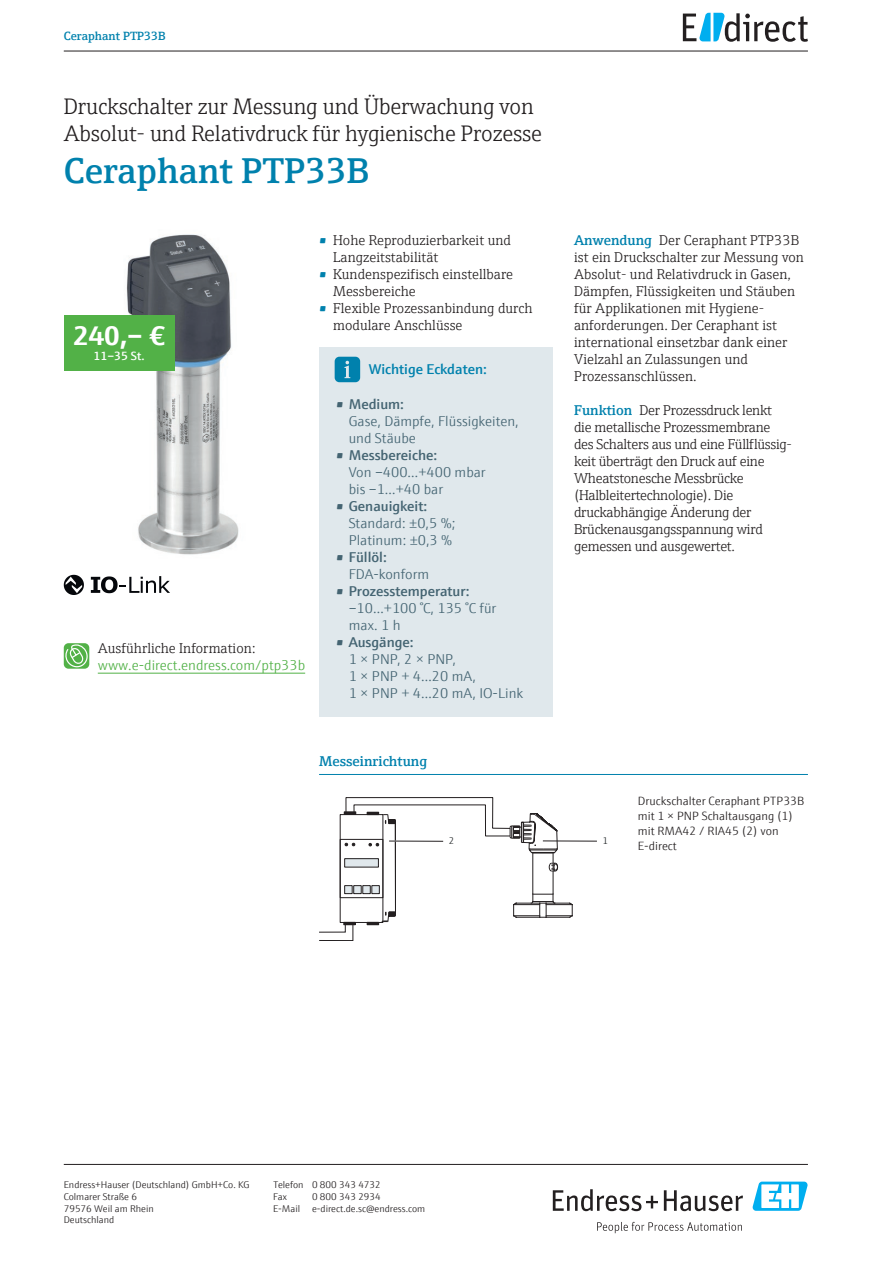
<style>
.page{position:relative;width:893px;height:1263px;background:#fff}
.page>*{position:absolute;margin:0;border:0;box-sizing:border-box;transform-origin:0 0}
.t1{font:600 36px "E+H Serif";color:#0081ad}
.t2{font:700 27px "E+H Sans";color:#fff}
.t3{font:300 22.5px/27px "E+H Serif";letter-spacing:-.01em;color:#231f20}
.t4{font:300 14.25px/17px "E+H Serif";color:#231f20}
.t5{font:300 14.25px/17px "E+H Serif";letter-spacing:-.02em;color:#231f20}
.t6{font:300 14.25px/17px "E+H Sans";color:#446472}
.t7{font:600 14.25px "E+H Sans";color:#446472}
.t8{font:300 14.25px "E+H Sans";color:#52b147}
.t9{font:600 14.25px "E+H Sans";color:#0081ad}
.t10{font:600 14.25px "E+H Serif";color:#0081ad}
.t11{font:300 12px/15px "E+H Sans";color:#231f20}
.t12{font:600 12px "E+H Serif";color:#0081ad}
.t13{font:600 12px "E+H Sans";color:#fff}
.t14{font:300 9.75px/11.7px "E+H Sans";color:#231f20}
.t15{font:300 9.75px "E+H Sans";color:#202426}
.s1{font-weight:600;color:#0081ad}
</style>
<div class="page">
<img style="left:115px;top:234px;width:124px;height:321px">
<div style="left:319px;top:348px;width:234px;height:369px;background:#e0e8ec"></div>
<svg style="left:335px;top:357px;width:25px;height:25px"></svg>
<hr style="left:98px;top:673px;width:207px;height:1px;background:#52b147">
<svg style="left:64px;top:643px;width:25px;height:26px"></svg>
<svg style="left:65px;top:644px;width:24px;height:24px"></svg>
<hr style="left:319px;top:774px;width:489px;height:1px;background:#0081ad">
<svg style="left:319px;top:797px;width:278px;height:144px"></svg>
<svg style="left:91px;top:576px;width:79px;height:17px"></svg>
<svg style="left:64px;top:575px;width:20px;height:20px"></svg>
<div style="left:64px;top:316px;width:110px;height:55px;background:#52b147"></div>
<svg style="left:683px;top:13px;width:125px;height:29px"></svg>
<svg style="left:553px;top:1189px;width:105px;height:22px"></svg>
<svg style="left:664px;top:1190px;width:79px;height:21px"></svg>
<svg style="left:597px;top:1222px;width:145px;height:11px"></svg>
<svg style="left:752px;top:1181px;width:56px;height:30px"></svg>
<hr style="left:64px;top:1164px;width:744px;height:1px;background:#231f20">
<hr style="left:64px;top:51px;width:744px;height:1px;background:#231f20">
<p class="t12" style="left:64px;top:27px;width:103px">Ceraphant PTP33B</p>
<h3 class="t3" style="left:64px;top:92px;width:480px">Druckschalter zur Messung und Überwachung von<br>Absolut- und Relativdruck für hygienische Prozesse</h3>
<h1 class="t1" style="left:64px;top:144px;width:307px">Ceraphant PTP33B</h1>
<h2 class="t2" style="left:73px;top:315px;width:93px">240,– €</h2>
<p class="t13" style="left:94px;top:347px;width:52px">11–35 St.</p>
<p class="t4" style="left:98px;top:639px;width:159px">Ausführliche Information:</p>
<p class="t8" style="left:98px;top:655px;width:209px">www.e-direct.endress.com/ptp33b</p>
<p class="t4" style="left:333px;top:230px;width:179px;text-indent:-14px"><span class="s1">•</span> Hohe Reproduzierbarkeit und<br>Langzeitstabilität</p>
<p class="t4" style="left:333px;top:264px;width:181px;text-indent:-14px"><span class="s1">•</span> Kundenspezifisch einstellbare<br>Messbereiche</p>
<p class="t4" style="left:333px;top:299px;width:201px;text-indent:-14px"><span class="s1">•</span> Flexible Prozessanbindung durch modulare Anschlüsse</p>
<p class="t9" style="left:369px;top:359px;width:120px">Wichtige Eckdaten:</p>
<p class="t7" style="left:336px;top:393px;width:70px">• Medium:</p>
<p class="t6" style="left:349px;top:411px;width:172px">Gase, Dämpfe, Flüssigkeiten, und Stäube</p>
<p class="t7" style="left:336px;top:444px;width:103px">• Messbereiche:</p>
<p class="t6" style="left:349px;top:462px;width:139px">Von –400…+400 mbar bis –1…+40 bar</p>
<p class="t7" style="left:336px;top:495px;width:93px">• Genauigkeit:</p>
<p class="t6" style="left:349px;top:513px;width:108px">Standard: ±0,5 %;<br>Platinum: ±0,3 %</p>
<p class="t7" style="left:336px;top:546px;width:52px">• Füllöl:</p>
<p class="t6" style="left:349px;top:564px;width:82px">FDA-konform</p>
<p class="t7" style="left:336px;top:580px;width:135px">• Prozesstemperatur:</p>
<p class="t6" style="left:349px;top:598px;width:149px">–10…+100 °C, 135 °C für max. 1 h</p>
<p class="t7" style="left:336px;top:631px;width:79px">• Ausgänge:</p>
<p class="t6" style="left:349px;top:649px;width:176px">1 × PNP, 2 × PNP,<br>1 × PNP + 4…20 mA,<br>1 × PNP + 4…20 mA, IO-Link</p>
<p class="t10" style="left:319px;top:750px;width:110px">Messeinrichtung</p>
<p class="t4" style="left:574px;top:230px;width:231px"><span class="s1">Anwendung</span> Der Ceraphant PTP33B ist ein Druckschalter zur Messung von Absolut- und Relativdruck in Gasen, Dämpfen, Flüssigkeiten und Stäuben für Applikationen mit Hygiene&shy;anforderungen. Der Ceraphant ist international einsetzbar dank einer Vielzahl an Zulassungen und Prozessanschlüssen.</p>
<p class="t5" style="left:574px;top:401px;width:219px"><span class="s1">Funktion</span> Der Prozessdruck lenkt die metallische Prozessmembrane des Schalters aus und eine Füllflüssig&shy;keit überträgt den Druck auf eine<br>Wheatstonesche Messbrücke (Halbleitertechnologie). Die druckabhängige Änderung der<br>Brückenausgangsspannung wird gemessen und ausgewertet.</p>
<p class="t15" style="left:449px;top:834px;width:7px">2</p>
<p class="t15" style="left:603px;top:834px;width:7px">1</p>
<p class="t11" style="left:638px;top:793px;width:168px">Druckschalter Ceraphant PTP33B mit 1 × PNP Schaltausgang (1) mit RMA42 / RIA45 (2) von<br>E-direct</p>
<p class="t14" style="left:64px;top:1178px;width:187px">Endress+Hauser (Deutschland) GmbH+Co. KG<br>Colmarer Straße 6<br>79576 Weil am Rhein<br>Deutschland</p>
<p class="t14" style="left:273px;top:1178px;width:109px">Telefon 0 800 343 4732<br>Fax</p>
<p class="t14" style="left:273px;top:1190px;width:154px;text-align:center">0 800 343 2934<br>E-Mail e-direct.de.sc@endress.com</p>
</div>
